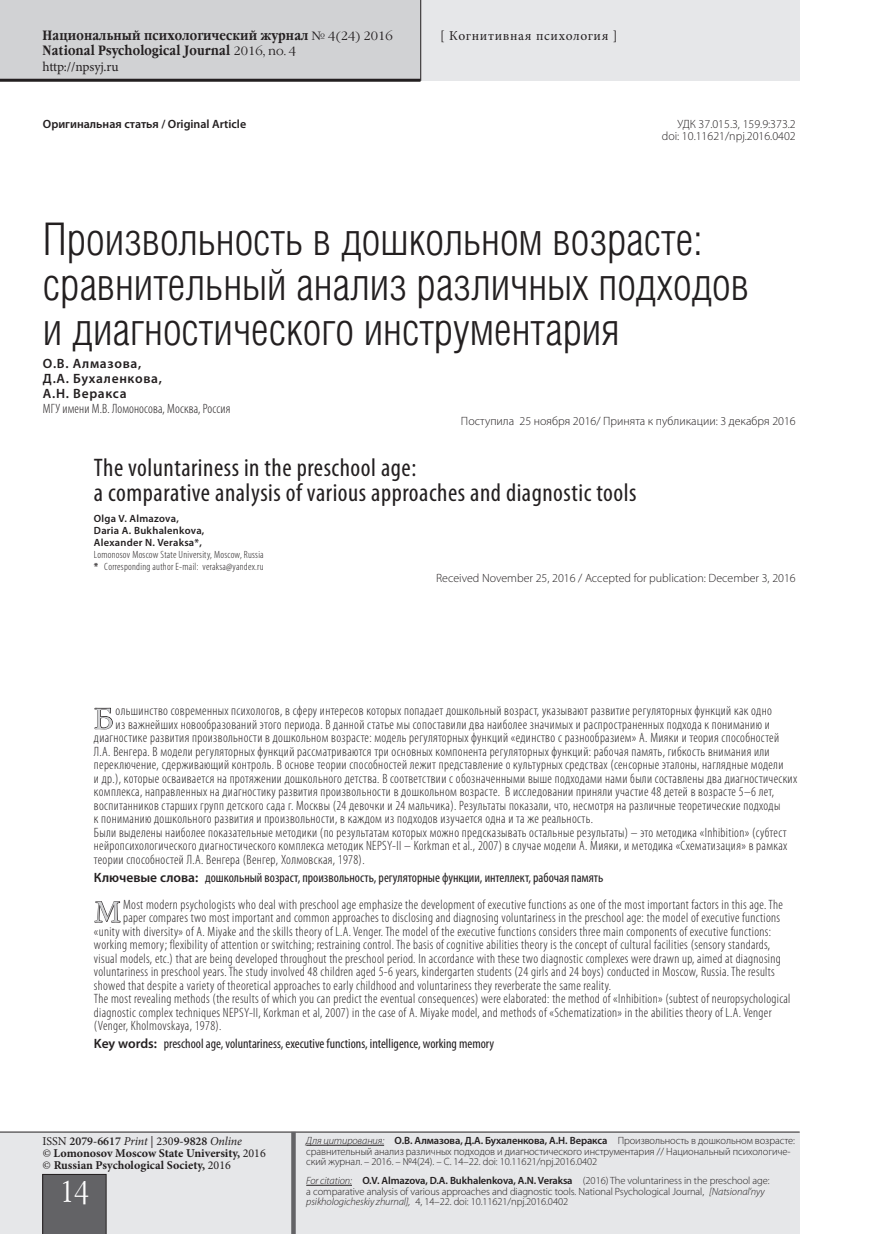
<style>
.page{position:relative;width:872px;height:1234px;background:#fff}
.page>*{position:absolute;margin:0;border:0;box-sizing:border-box;transform-origin:0 0}
.Header___Article{font:45px/45px "Helios Cond Light C";color:#231f20}
.Page_num{font:30px "Garamond Narrow C";color:#fff}
.Resume_MAIN___1st{font:29.1px "Garamond C";color:#d1d2d4}
.Header___Article___E{font:condensed 25.5px/25.5px "Myriad Pro";letter-spacing:.02em;color:#231f20}
.Resume_MAIN___1st-2{font:300 condensed 13.5px "Myriad Pro";letter-spacing:.025em;color:#231f20}
.Resume_MAIN{font:300 condensed 13.5px/13.5px "Myriad Pro";letter-spacing:.025em;color:#231f20;text-align:justify}
.Resume_KEYWORDS{font:condensed 13.5px "Myriad Pro";color:#231f20}
.t1{font:700 13.5px "Garamond Narrow C";letter-spacing:.01em;color:#231f20}
.Autor___HEADER{font:600 13.5px/15px "Myriad Pro";letter-spacing:.05em;color:#231f20}
.Col_title___RUBRIC{font:13.5px "Minion Pro";letter-spacing:.045em;color:#231f20}
.Col_title___RUBRIC-2{font:13.5px "Minion Pro";letter-spacing:-.015em;color:#231f20}
.Code_prefix{font:300 12px "Myriad Pro";color:#231f20}
.t2{font:700 12px "Minion Pro";color:#231f20}
.t3{font:600 12px "Minion Pro";color:#231f20}
.Code_prefix-2{font:600 12px "Myriad Pro";color:#231f20}
.Col_title___REFER{font:300 10.5px/10.5px "Myriad Pro";letter-spacing:-.01em;color:#231f20}
.Autor___HEADER___EN{font:300 condensed 10.5px/12px "Myriad Pro";letter-spacing:.025em;color:#231f20}
.Autor___HEADER___EN-2{font:600 10.5px "Myriad Pro";letter-spacing:.025em;color:#231f20}
.s1{font-family:"Garamond C";font-weight:400;font-size:12px}
.s2{font-weight:300;font-stretch:condensed}
.s3{font-weight:600;font-stretch:normal}
.s4{font-weight:400}
.s5{font-weight:400;font-style:italic}
.s6{font-style:italic}
.s7{font-weight:600}
</style>
<div class="page">
<div style="left:0;top:0;width:799px;height:81px;background:#e6e7e9"></div>
<div style="left:0;top:0;width:421px;height:79px;background:#d1d2d4"></div>
<div style="left:0;top:1132px;width:799px;height:101px;background:#e6e7e9"></div>
<hr style="left:0;top:1131px;width:799px;height:1px;background:#231f20">
<div style="left:43px;top:1173px;width:63px;height:60px;background:#636366"></div>
<hr style="left:0;top:79px;width:420px;height:3px;background:#231f20">
<div style="left:291px;top:1131px;width:5px;height:102px;background:#636366"></div>
<hr style="left:420px;top:0;width:1px;height:81px;background:#231f20">
<hr style="left:306px;top:1144px;width:78px;height:1px;background:#231f20">
<hr style="left:306px;top:1184px;width:46px;height:1px;background:#231f20">
<svg style="left:94px;top:707px;width:19px;height:22px"></svg>
<svg style="left:94px;top:901px;width:27px;height:21px"></svg>
<p class="t1" style="left:43px;top:27px;width:352px">Национальный психологический журнал <span class="s1">№ 4(24) 2016</span></p>
<p class="t1" style="left:43px;top:42px;width:255px">National Psychological Journal <span class="s1">2016, no. 4</span></p>
<p class="Col_title___RUBRIC-2" style="left:43px;top:57px;width:78px">http://npsyj.ru</p>
<p class="Col_title___RUBRIC" style="left:440px;top:26px;width:179px">[ Когнитивная психология ]</p>
<p class="Code_prefix-2" style="left:43px;top:116px;width:205px">Оригинальная статья / Original Article</p>
<p class="Code_prefix" style="left:677px;top:117px;width:120px">УДК 37.015.3, 159.9:373.2</p>
<p class="Code_prefix" style="left:662px;top:129px;width:135px">doi: 10.11621/npj.2016.0402</p>
<p class="Header___Article" style="left:43px;top:216px;width:707px">Произвольность в дошкольном возрасте: сравнительный анализ различных подходов и диагностического инструментария</p>
<p class="Autor___HEADER" style="left:43px;top:356px;width:189px">О.В. Алмазова,<br>Д.А. Бухаленкова,<br>А.Н. Веракса<br><span class="s2">МГУ имени М.В. Ломоносова, Москва, Россия</span></p>
<p class="Code_prefix" style="left:461px;top:414px;width:336px">Поступила 25 ноября 2016/ Принята к публикации: 3 декабря 2016</p>
<p class="Header___Article___E" style="left:94px;top:454px;width:544px">The voluntariness in the preschool age:<br>a comparative analysis of various approaches and diagnostic tools</p>
<p class="Autor___HEADER___EN-2" style="left:94px;top:511px;width:86px">Olga V. Almazova,</p>
<p class="Autor___HEADER___EN-2" style="left:94px;top:523px;width:112px">Daria A. Bukhalenkova,</p>
<p class="Autor___HEADER___EN" style="left:94px;top:536px;width:171px"><span class="s3">Alexander N. Veraksa*,<br></span>Lomonosov Moscow State University, Moscow, Russia</p>
<p class="Autor___HEADER___EN" style="left:94px;top:560px;width:171px"><span class="s3">*</span> Сorresponding author E-mail: veraksa@yandex.ru</p>
<p class="Code_prefix" style="left:436px;top:570px;width:361px">Received November 25, 2016 / Accepted for publication: December 3, 2016</p>
<p class="Resume_MAIN___1st" style="left:94px;top:702px;width:21px">Б</p>
<p class="Resume_MAIN___1st-2" style="left:116px;top:702px;width:657px">ольшинство современных психологов, в сферу интересов которых попадает дошкольный возраст, указывают развитие регуляторных функций как одно</p>
<p class="Resume_MAIN___1st-2" style="left:116px;top:716px;width:656px">из важнейших новообразований этого периода. В данной статье мы сопоставили два наиболее значимых и распространенных подхода к пониманию и</p>
<p class="Resume_MAIN___1st-2" style="left:94px;top:729px;width:686px">диагностике развития произвольности в дошкольном возрасте: модель регуляторных функций «единство с разнообразием» А. Мияки и теория способностей</p>
<p class="Resume_MAIN___1st-2" style="left:94px;top:743px;width:677px">Л.А. Венгера. В модели регуляторных функций рассматриваются три основных компонента регуляторных функций: рабочая память, гибкость внимания или</p>
<p class="Resume_MAIN___1st-2" style="left:94px;top:756px;width:691px">переключение, сдерживающий контроль. В основе теории способностей лежит представление о культурных средствах (сенсорные эталоны, наглядные модели</p>
<p class="Resume_MAIN___1st-2" style="left:94px;top:770px;width:704px">и др.), которые осваивается на протяжении дошкольного детства. В соответствии с обозначенными выше подходами нами были составлены два диагностических</p>
<p class="Resume_MAIN___1st-2" style="left:94px;top:783px;width:681px">комплекса, направленных на диагностику развития произвольности в дошкольном возрасте. В исследовании приняли участие 48 детей в возрасте 5–6 лет,</p>
<p class="Resume_MAIN___1st-2" style="left:94px;top:797px;width:688px">воспитанников старших групп детского сада г. Москвы (24 девочки и 24 мальчика). Результаты показали, что, несмотря на различные теоретические подходы</p>
<p class="Resume_MAIN___1st-2" style="left:94px;top:810px;width:500px">к пониманию дошкольного развития и произвольности, в каждом из подходов изучается одна и та же реальность.</p>
<p class="Resume_MAIN" style="left:94px;top:825px;width:695px">Были выделены наиболее показательные методики (по результатам которых можно предсказывать остальные результаты) – это методика «Inhibition» (субтест нейропсихологического диагностического комплекса методик NEPSY-II – Korkman et al., 2007) в случае модели А. Мияки, и методика «Схематизация» в рамках теории способностей Л.А. Венгера (Венгер, Холмовская, 1978).</p>
<p class="Resume_KEYWORDS" style="left:94px;top:868px;width:511px"><span class="s3">Ключевые слова:</span> дошкольный возраст, произвольность, регуляторные функции, интеллект, рабочая память</p>
<p class="Resume_MAIN___1st" style="left:94px;top:895px;width:28px">M</p>
<p class="Resume_MAIN___1st-2" style="left:123px;top:895px;width:661px">Most modern psychologists who deal with preschool age emphasize the development of executive functions as one of the most important factors in this age. The</p>
<p class="Resume_MAIN___1st-2" style="left:123px;top:909px;width:658px">paper compares two most important and common approaches to disclosing and diagnosing voluntariness in the preschool age: the model of executive functions</p>
<p class="Resume_MAIN___1st-2" style="left:94px;top:922px;width:678px">«unity with diversity» of A. Miyake and the skills theory of L.A. Venger. The model of the executive functions considers three main components of executive functions:</p>
<p class="Resume_MAIN___1st-2" style="left:94px;top:936px;width:677px">working memory; flexibility of attention or switching; restraining control. The basis of cognitive abilities theory is the concept of cultural facilities (sensory standards,</p>
<p class="Resume_MAIN___1st-2" style="left:94px;top:949px;width:688px">visual models, etc.) that are being developed throughout the preschool period. In accordance with these two diagnostic complexes were drawn up, aimed at diagnosing</p>
<p class="Resume_MAIN___1st-2" style="left:94px;top:963px;width:682px">voluntariness in preschool years. The study involved 48 children aged 5-6 years, kindergarten students (24 girls and 24 boys) conducted in Moscow, Russia. The results</p>
<p class="Resume_MAIN___1st-2" style="left:94px;top:976px;width:518px">showed that despite a variety of theoretical approaches to early childhood and voluntariness they reverberate the same reality.</p>
<p class="Resume_MAIN" style="left:94px;top:991px;width:698px;text-align:left">The most revealing methods (the results of which you can predict the eventual consequences) were elaborated: the method of «Inhibition» (subtest of neuropsychological diagnostic complex techniques NEPSY-II, Korkman et al, 2007) in the case of A. Miyake model, and methods of «Schematization» in the abilities theory of L.A. Venger (Venger, Kholmovskaya, 1978).</p>
<p class="Resume_KEYWORDS" style="left:94px;top:1035px;width:402px"><span class="s3">Key words:</span> preschool age, voluntariness, executive functions, intelligence, working memory</p>
<p class="t3" style="left:43px;top:1132px;width:201px"><span class="s4">ISSN</span> 2079-6617 <span class="s5">Print</span> <span class="s4">| 230</span>9-9828 <span class="s5">Online</span></p>
<p class="t2" style="left:43px;top:1144px;width:225px"><span class="s5">©</span> Lomonosov Moscow State University, <span class="s4">2016</span></p>
<p class="t2" style="left:43px;top:1156px;width:190px"><span class="s4">©</span> Russian Psychological Society, <span class="s4">2016</span></p>
<p class="Page_num" style="left:60px;top:1175px;width:31px">14</p>
<p class="Col_title___REFER" style="left:306px;top:1134px;width:490px"><span class="s6">Для цитирования:</span> <span class="s7">О.В. Алмазова, Д.А. Бухаленкова, А.Н. Веракса</span> Произвольность в дошкольном возрасте: сравнительный анализ различных подходов и диагностического инструментария // Национальный психологиче&shy;ский журнал. – 2016. – №4(24). – С. 14–22. doi: 10.11621/npj.2016.0402</p>
<p class="Col_title___REFER" style="left:306px;top:1174px;width:465px"><span class="s6">For citation:</span> <span class="s7">O.V. Almazova, D.A. Bukhalenkova, A.N. Veraksa</span> (2016) The voluntariness in the preschool age: a comparative analysis of various approaches and diagnostic tools. National Psychological Journal, <span class="s6">[Natsional’nyy psikhologicheskiy zhurnal],</span> 4, 14–22. doi: 10.11621/npj.2016.0402</p>
</div>
